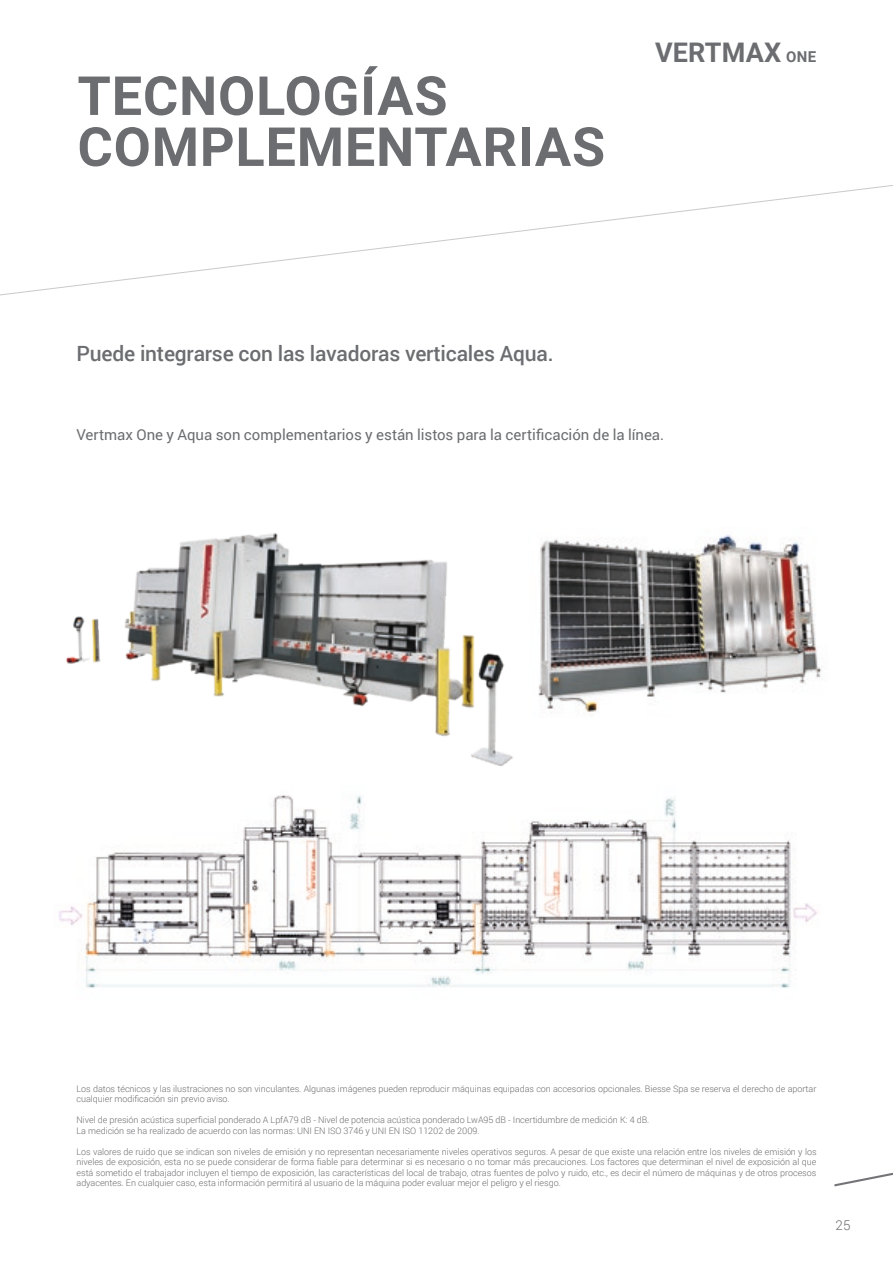
<style>
.page{position:relative;width:893px;height:1263px;background:#fff}
.page>*{position:absolute;margin:0;border:0;box-sizing:border-box;transform-origin:0 0}
._1_TITOLO_GRIGIO{font:700 54px/51px "Roboto";letter-spacing:.015em;color:#6c6d70}
.t1{font:700 27px "Roboto";letter-spacing:.005em;color:#6c6d70}
._2_SOTTOTITOLO_ROSSO{font:500 21px "Roboto";letter-spacing:-.01em;color:#6c6d70}
.t2{font:15px "Roboto";color:#6c6d70}
.t3{font:300 13.5px "Roboto";color:#6c6d70}
.DATI_Tecnici{font:300 9px/10.5px "Roboto";letter-spacing:-.005em;color:#6c6d70}
.s1{font-size:15px}
</style>
<div class="page">
<svg style="left:834px;top:1172px;width:59px;height:14px"></svg>
<svg style="left:0;top:185px;width:893px;height:111px"></svg>
<img style="left:59px;top:795px;width:759px;height:193px">
<img style="left:538px;top:535px;width:284px;height:178px">
<img style="left:66px;top:616px;width:35px;height:48px">
<img style="left:124px;top:533px;width:389px;height:233px">
<p class="_1_TITOLO_GRIGIO" style="left:77px;top:68px;width:529px">TECNOLOGÍAS<br>COMPLEMENTARIAS</p>
<p class="t1" style="left:655px;top:33px;width:163px">VERTMAX <span class="s1">ONE</span></p>
<p class="_2_SOTTOTITOLO_ROSSO" style="left:77px;top:338px;width:478px">Puede integrarse con las lavadoras verticales Aqua.</p>
<p class="t2" style="left:77px;top:424px;width:589px">Vertmax One y Aqua son complementarios y están listos para la certificación de la línea.</p>
<p class="DATI_Tecnici" style="left:77px;top:1083px;width:741px">Los datos técnicos y las ilustraciones no son vinculantes. Algunas imágenes pueden reproducir máquinas equipadas con accesorios opcionales. Biesse Spa se reserva el derecho de aportar cualquier modificación sin previo aviso.</p>
<p class="DATI_Tecnici" style="left:77px;top:1115px;width:574px">Nivel de presión acústica superficial ponderado A LpfA79 dB - Nivel de potencia acústica ponderado LwA95 dB - Incertidumbre de medición K: 4 dB.</p>
<p class="DATI_Tecnici" style="left:77px;top:1125px;width:405px">La medición se ha realizado de acuerdo con las normas: UNI EN ISO 3746 y UNI EN ISO 11202 de 2009.</p>
<p class="DATI_Tecnici" style="left:77px;top:1146px;width:741px;text-align:justify">Los valores de ruido que se indican son niveles de emisión y no representan necesariamente niveles operativos seguros. A pesar de que existe una relación entre los niveles de emisión y los niveles de exposición, esta no se puede considerar de forma fiable para determinar si es necesario o no tomar más precauciones. Los factores que determinan el nivel de exposición al que está sometido el trabajador incluyen el tiempo de exposición, las características del local de trabajo, otras fuentes de polvo y ruido, etc., es decir el número de máquinas y de otros procesos adyacentes. En cualquier caso, esta información permitirá al usuario de la máquina poder evaluar mejor el peligro y el riesgo.</p>
<h3 class="t3" style="left:836px;top:1215px;width:16px">25</h3>
</div>
